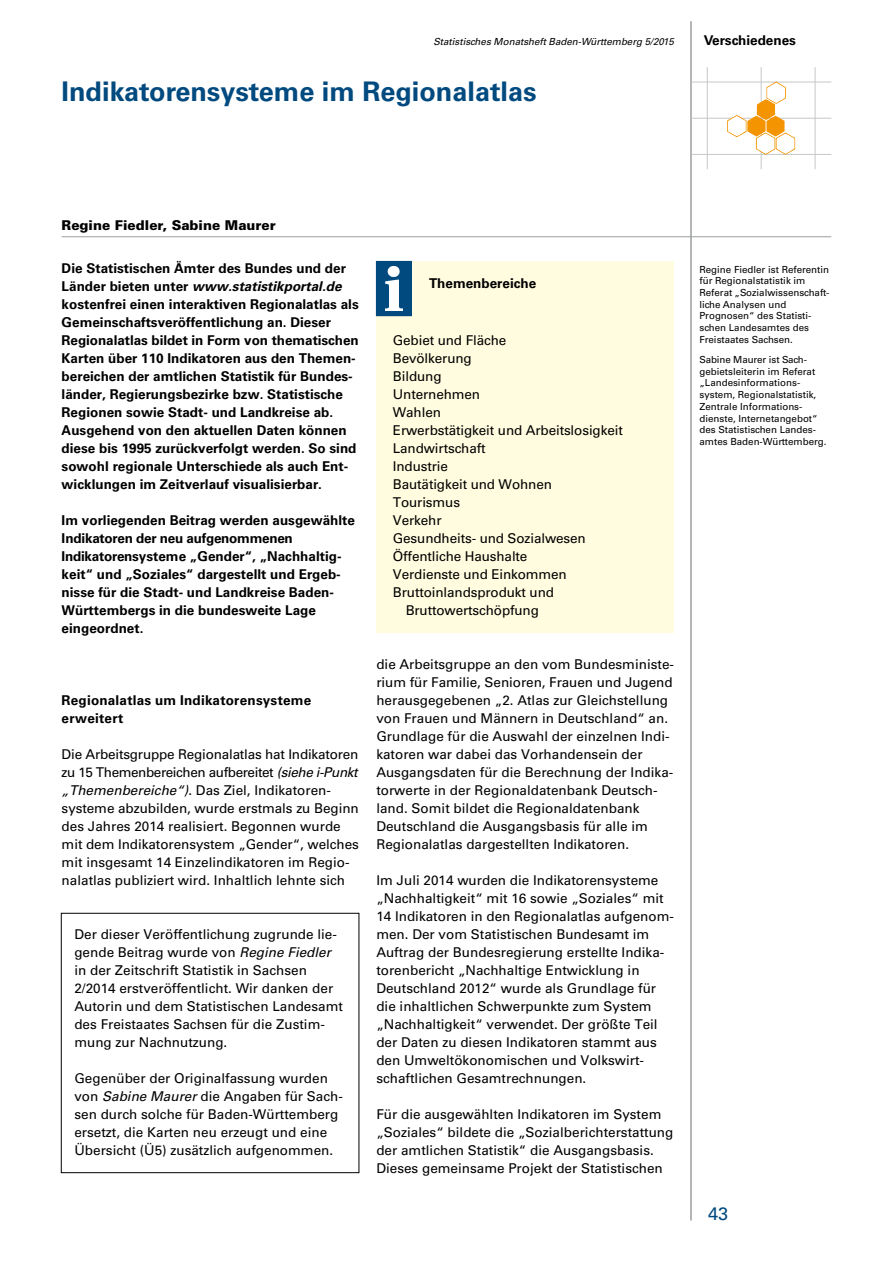
<style>
.page{position:relative;width:893px;height:1263px;background:#fff}
.page>*{position:absolute;margin:0;border:0;box-sizing:border-box;transform-origin:0 0}
.t1{font:700 27px "Univers";color:#004a7f}
.t2{font:18px "Univers";color:#004a7f}
.t3{font:13.5px/18px "Univers";color:#000}
.t4{font:700 13.5px/18px "Univers";color:#000}
.t5{font:900 13.5px "Univers";color:#000}
.t6{font:9.75px/11.7px "Univers";color:#000}
.t7{font:italic 9.75px "Univers";color:#000}
.s1{font-style:italic}
</style>
<div class="page">
<hr style="left:62px;top:236px;width:769px;height:1px;background:#9c9e9f">
<hr style="left:691px;top:21px;width:1px;height:1199px;background:#9c9e9f">
<hr style="left:691px;top:82px;width:140px;height:1px;background:#c6c7c8">
<hr style="left:691px;top:118px;width:140px;height:1px;background:#c6c7c8">
<hr style="left:691px;top:154px;width:140px;height:1px;background:#c6c7c8">
<hr style="left:707px;top:67px;width:1px;height:102px;background:#c6c7c8">
<hr style="left:761px;top:67px;width:1px;height:102px;background:#c6c7c8">
<hr style="left:815px;top:67px;width:1px;height:102px;background:#c6c7c8">
<svg style="left:727px;top:82px;width:68px;height:73px"></svg>
<div style="left:61px;top:913px;width:298px;height:260px;border:1px solid #000"></div>
<div style="left:376px;top:261px;width:298px;height:372px;background:#fffcdf"></div>
<div style="left:376px;top:261px;width:36px;height:55px;background:#004a7f"></div>
<img style="left:386px;top:266px;width:17px;height:44px">
<p class="t7" style="left:433px;top:35px;width:242px">Statistisches Monatsheft Baden-Württemberg 5/2015</p>
<p class="t4" style="left:704px;top:31px;width:94px">Verschiedenes</p>
<h1 class="t1" style="left:62px;top:76px;width:476px">Indikatorensysteme im Regionalatlas</h1>
<p class="t5" style="left:62px;top:216px;width:216px">Regine Fiedler, Sabine Maurer</p>
<p class="t4" style="left:62px;top:259px;width:299px">Die Statistischen Ämter des Bundes und der Länder bieten unter <span class="s1">www.statistikportal.de </span>kostenfrei einen interaktiven Regionalatlas als Gemeinschaftsveröffentlichung an. Dieser Regionalatlas bildet in Form von thematischen Karten über 110 Indikatoren aus den Themen&shy;bereichen der amtlichen Statistik für Bundes&shy;länder, Regierungsbezirke bzw. Statistische Regionen sowie Stadt- und Landkreise ab.<br>Ausgehend von den aktuellen Daten können diese bis 1995 zurückverfolgt werden. So sind sowohl regionale Unterschiede als auch Ent&shy;wicklungen im Zeitverlauf visualisierbar.</p>
<p class="t4" style="left:62px;top:511px;width:295px">Im vorliegenden Beitrag werden ausgewählte Indikatoren der neu aufgenommenen Indikatorensysteme „Gender“, „Nachhaltig&shy;keit“ und „Soziales“ dargestellt und Ergeb&shy;nisse für die Stadt- und Landkreise Baden-Württembergs in die bundesweite Lage eingeordnet.</p>
<p class="t4" style="left:62px;top:691px;width:251px">Regionalatlas um Indikatorensysteme erweitert</p>
<p class="t3" style="left:62px;top:745px;width:299px">Die Arbeitsgruppe Regionalatlas hat Indikatoren zu 15 Themenbereichen aufbereitet <span class="s1">(siehe i-Punkt „Themenbereiche“)</span>. Das Ziel, Indikatoren&shy;systeme abzubilden, wurde erstmals zu Beginn des Jahres 2014 realisiert. Begonnen wurde mit dem Indikatorensystem „Gender“, welches mit insgesamt 14 Einzelindikatoren im Regio&shy;nalatlas publiziert wird. Inhaltlich lehnte sich</p>
<p class="t3" style="left:74px;top:925px;width:270px">Der dieser Veröffentlichung zugrunde lie&shy;gende Beitrag wurde von <span class="s1">Regine Fiedler </span>in der Zeitschrift Statistik in Sachsen 2/2014 erstveröffentlicht. Wir danken der Autorin und dem Statistischen Landesamt des Freistaates Sachsen für die Zustim&shy;mung zur Nachnutzung.</p>
<p class="t3" style="left:74px;top:1069px;width:270px">Gegenüber der Originalfassung wurden von <span class="s1">Sabine Maurer</span> die Angaben für Sach&shy;sen durch solche für Baden-Württemberg ersetzt, die Karten neu erzeugt und eine Übersicht (Ü5) zusätzlich aufgenommen.</p>
<p class="t4" style="left:429px;top:275px;width:109px">Themenbereiche</p>
<p class="t3" style="left:393px;top:331px;width:115px">Gebiet und Fläche</p>
<p class="t3" style="left:393px;top:349px;width:80px">Bevölkerung</p>
<p class="t3" style="left:393px;top:367px;width:50px">Bildung</p>
<p class="t3" style="left:393px;top:385px;width:89px">Unternehmen</p>
<p class="t3" style="left:393px;top:403px;width:50px">Wahlen</p>
<p class="t3" style="left:393px;top:421px;width:231px">Erwerbstätigkeit und Arbeitslosigkeit</p>
<p class="t3" style="left:393px;top:439px;width:94px">Landwirtschaft</p>
<p class="t3" style="left:393px;top:457px;width:57px">Industrie</p>
<p class="t3" style="left:393px;top:475px;width:161px">Bautätigkeit und Wohnen</p>
<p class="t3" style="left:393px;top:493px;width:69px">Tourismus</p>
<p class="t3" style="left:393px;top:511px;width:50px">Verkehr</p>
<p class="t3" style="left:393px;top:529px;width:194px">Gesundheits- und Sozialwesen</p>
<p class="t3" style="left:393px;top:547px;width:136px">Öffentliche Haushalte</p>
<p class="t3" style="left:393px;top:565px;width:175px">Verdienste und Einkommen</p>
<p class="t3" style="left:393px;top:583px;width:163px">Bruttoinlandsprodukt und</p>
<p class="t3" style="left:406px;top:601px;width:135px">Bruttowertschöpfung</p>
<p class="t3" style="left:376px;top:655px;width:299px">die Arbeitsgruppe an den vom Bundesministe&shy;rium für Familie, Senioren, Frauen und Jugend herausgegebenen „2. Atlas zur Gleichstellung von Frauen und Männern in Deutschland“ an.<br>Grundlage für die Auswahl der einzelnen Indi&shy;katoren war dabei das Vorhandensein der Ausgangsdaten für die Berechnung der Indika&shy;torwerte in der Regionaldatenbank Deutsch&shy;land. Somit bildet die Regionaldatenbank Deutschland die Ausgangsbasis für alle im Regionalatlas dargestellten Indikatoren.</p>
<p class="t3" style="left:376px;top:871px;width:299px">Im Juli 2014 wurden die Indikatorensysteme „Nachhaltigkeit“ mit 16 sowie „Soziales“ mit 14 Indikatoren in den Regionalatlas aufgenom&shy;men. Der vom Statistischen Bundesamt im Auftrag der Bundesregierung erstellte Indika&shy;torenbericht „Nachhaltige Entwicklung in Deutschland 2012“ wurde als Grundlage für die inhaltlichen Schwerpunkte zum System „Nachhaltigkeit“ verwendet. Der größte Teil der Daten zu diesen Indikatoren stammt aus den Umweltökonomischen und Volkswirt&shy;schaftlichen Gesamtrechnungen.</p>
<p class="t3" style="left:376px;top:1105px;width:299px">Für die ausgewählten Indikatoren im System „Soziales“ bildete die „Sozialberichterstattung der amtlichen Statistik“ die Ausgangsbasis.<br>Dieses gemeinsame Projekt der Statistischen</p>
<p class="t6" style="left:699px;top:263px;width:132px">Regine Fiedler ist Referentin für Regionalstatistik im<br>Referat „Sozialwissenschaft&shy;liche Analysen und<br>Prognosen“ des Statisti&shy;schen Landesamtes des<br>Freistaates Sachsen.</p>
<p class="t6" style="left:699px;top:354px;width:129px">Sabine Maurer ist Sach&shy;gebietsleiterin im Referat „Landesinformations&shy;system, Regionalstatistik,<br>Zentrale Informations&shy;dienste, Internetangebot“ des Statistischen Landes&shy;amtes Baden-Württemberg.</p>
<h2 class="t2" style="left:708px;top:1203px;width:22px">43</h2>
</div>
